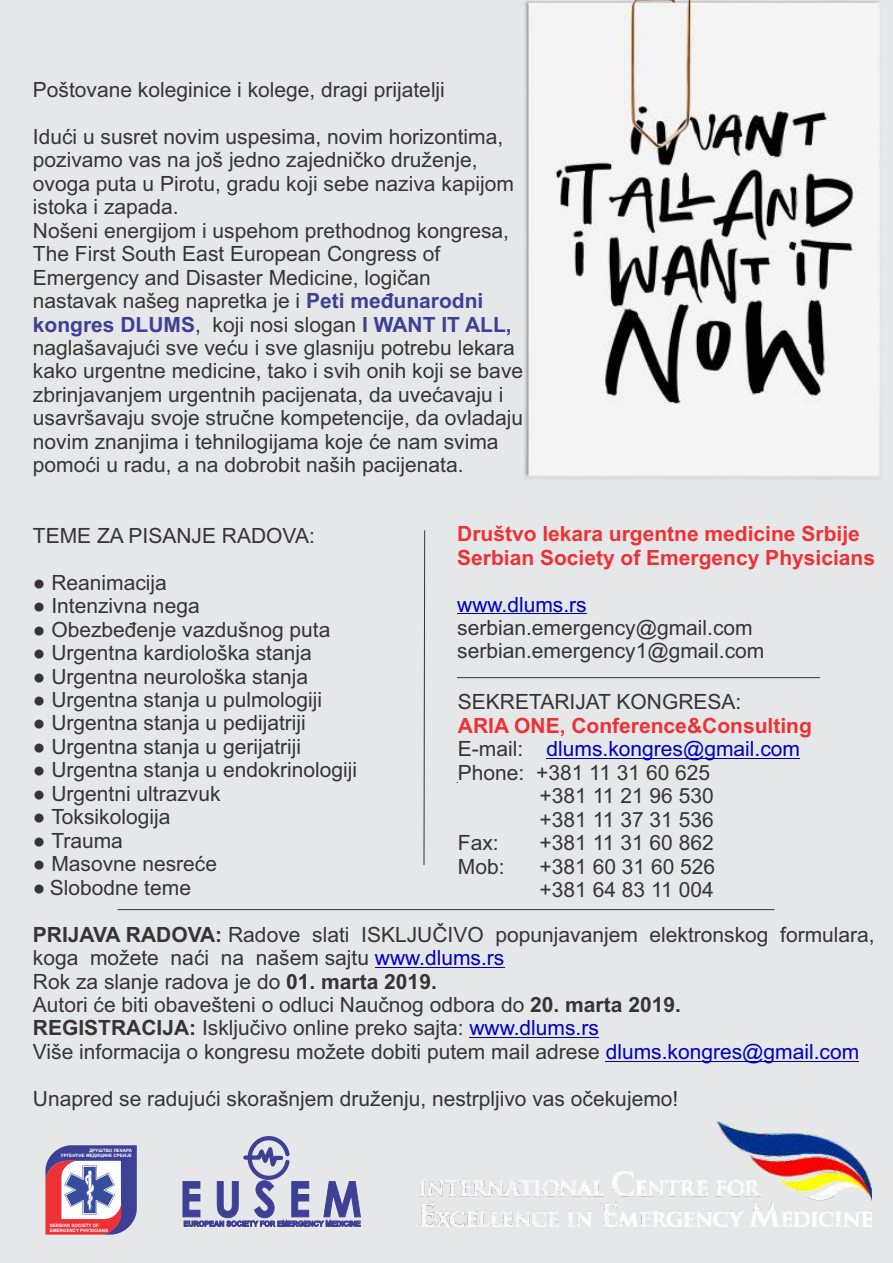
<style>
.page{position:relative;width:893px;height:1263px;background:#e6e7e8}
.page>*{position:absolute;margin:0;border:0;box-sizing:border-box;transform-origin:0 0}
.t1{font:21px/23.4px "Arial";color:#373435}
.t2{font:700 21px/23.4px "Arial";color:#ed3237}
.t3{font:21px "Arial";color:#0000c4}
.t4{font:700 4.5px/4.9px "Arial";color:#fefefe;text-align:right}
.s1{font-weight:700;color:#3e4095}
.s2{color:#373435}
.s3{font-weight:700}
.s4{color:#0000c4}
</style>
<div class="page">
<img style="left:524px;top:0;width:355px;height:479px">
<hr style="left:375px;top:967px;width:129px;height:1px;background:#0000c4">
<hr style="left:469px;top:1037px;width:130px;height:1px;background:#0000c4">
<hr style="left:606px;top:1061px;width:253px;height:1px;background:#0000c4">
<svg style="left:45px;top:1145px;width:92px;height:90px;background:#a1779d"></svg>
<svg style="left:183px;top:1136px;width:178px;height:91px"></svg>
<img style="left:419px;top:1121px;width:452px;height:105px">
<hr style="left:457px;top:613px;width:130px;height:1px;background:#0000c4">
<svg style="left:423px;top:530px;width:2px;height:335px"></svg>
<hr style="left:457px;top:677px;width:363px;height:1px;background:#373435">
<hr style="left:547px;top:758px;width:253px;height:1px;background:#0000c4">
<hr style="left:118px;top:909px;width:657px;height:1px;background:#373435">
<p class="t1" style="left:33px;top:80px;width:414px">Poštovane koleginice i kolege, dragi prijatelji</p>
<p class="t1" style="left:33px;top:127px;width:492px">Idući u susret novim uspesima, novim horizontima, pozivamo vas na još jedno zajedničko druženje, ovoga puta u Pirotu, gradu koji sebe naziva kapijom istoka i zapada.<br>Nošeni energijom i uspehom prethodnog kongresa, The First South East European Congress of Emergency and Disaster Medicine, logičan<br>nastavak našeg napretka je i <span class="s1">Peti međunarodni kongres DLUMS</span>, koji nosi slogan <span class="s1">I WANT IT ALL, </span>naglašavajući sve veću i sve glasniju potrebu lekara kako urgentne medicine, tako i svih onih koji se bave zbrinjavanjem urgentnih pacijenata, da uvećavaju i usavršavaju svoje stručne kompetencije, da ovladaju novim znanjima i tehnilogijama koje će nam svima pomoći u radu, a na dobrobit naših pacijenata.</p>
<p class="t2" style="left:457px;top:524px;width:419px">Društvo lekara urgentne medicine Srbije<br>Serbian Society of Emergency Physicians</p>
<p class="t3" style="left:457px;top:596px;width:131px">www.dlums.rs</p>
<p class="t1" style="left:457px;top:618px;width:309px">serbian.emergency@gmail.com serbian.emergency1@gmail.com</p>
<p class="t1" style="left:458px;top:692px;width:285px">SEKRETARIJAT KONGRESA:</p>
<p class="t2" style="left:458px;top:716px;width:355px">ARIA ONE, Conference&amp;Consulting</p>
<p class="t3" style="left:458px;top:741px;width:344px"><span class="s2">E-mail:</span> dlums.kongres@gmail.com</p>
<p class="t1" style="left:458px;top:763px;width:254px">Phone: +381 11 31 60 625</p>
<p class="t1" style="left:540px;top:786px;width:176px">+381 11 21 96 530</p>
<p class="t1" style="left:540px;top:809px;width:176px">+381 11 37 31 536</p>
<p class="t1" style="left:458px;top:833px;width:42px">Fax:</p>
<p class="t1" style="left:540px;top:833px;width:176px">+381 11 31 60 862</p>
<p class="t1" style="left:458px;top:856px;width:48px">Mob:</p>
<p class="t1" style="left:540px;top:856px;width:177px">+381 60 31 60 526 +381 64 83 11 004</p>
<p class="t1" style="left:33px;top:526px;width:284px">TEME ZA PISANJE RADOVA:</p>
<p class="t1" style="left:33px;top:572px;width:136px">● Reanimacija</p>
<p class="t1" style="left:33px;top:596px;width:168px">● Intenzivna nega</p>
<p class="t1" style="left:33px;top:619px;width:299px">● Obezbeđenje vazdušnog puta</p>
<p class="t1" style="left:33px;top:643px;width:280px">● Urgentna kardiološka stanja</p>
<p class="t1" style="left:33px;top:666px;width:277px">● Urgentna neurološka stanja</p>
<p class="t1" style="left:33px;top:690px;width:291px">● Urgentna stanja u pulmologiji</p>
<p class="t1" style="left:33px;top:713px;width:274px">● Urgentna stanja u pedijatriji</p>
<p class="t1" style="left:33px;top:737px;width:270px">● Urgentna stanja u gerijatriji</p>
<p class="t1" style="left:33px;top:760px;width:326px">● Urgentna stanja u endokrinologiji</p>
<p class="t1" style="left:33px;top:784px;width:189px">● Urgentni ultrazvuk</p>
<p class="t1" style="left:33px;top:807px;width:139px">● Toksikologija</p>
<p class="t1" style="left:33px;top:831px;width:92px">● Trauma</p>
<p class="t1" style="left:33px;top:854px;width:186px">● Masovne nesreće</p>
<p class="t1" style="left:33px;top:877px;width:160px">● Slobodne teme</p>
<p class="t1" style="left:33px;top:924px;width:843px"><span class="s3">PRIJAVA RADOVA:</span> Radove slati ISKLJUČIVO popunjavanjem elektronskog formulara, koga možete naći na našem sajtu <span class="s4">www.dlums.rs<br></span>Rok za slanje radova je do <span class="s3">01. marta 2019.<br></span>Autori će biti obavešteni o odluci Naučnog odbora do <span class="s3">20. marta 2019.<br>REGISTRACIJA:</span> Isključivo online preko sajta: <span class="s4">www.dlums.rs<br></span>Više informacija o kongresu možete dobiti putem mail adrese <span class="s4">dlums.kongres@gmail.com</span></p>
<p class="t1" style="left:33px;top:1089px;width:647px">Unapred se radujući skorašnjem druženju, nestrpljivo vas očekujemo!</p>
<p class="t4" style="left:61px;top:1148px;width:73px">ДРУШТВО ЛЕКАРА<br>УРГЕНТНЕ МЕДИЦИНЕ СРБИЈЕ</p>
<p class="t4" style="left:50px;top:1223px;width:60px;text-align:left">SERBIAN SOCIETY OF<br>EMERGENCY PHYSICIANS</p>
</div>
